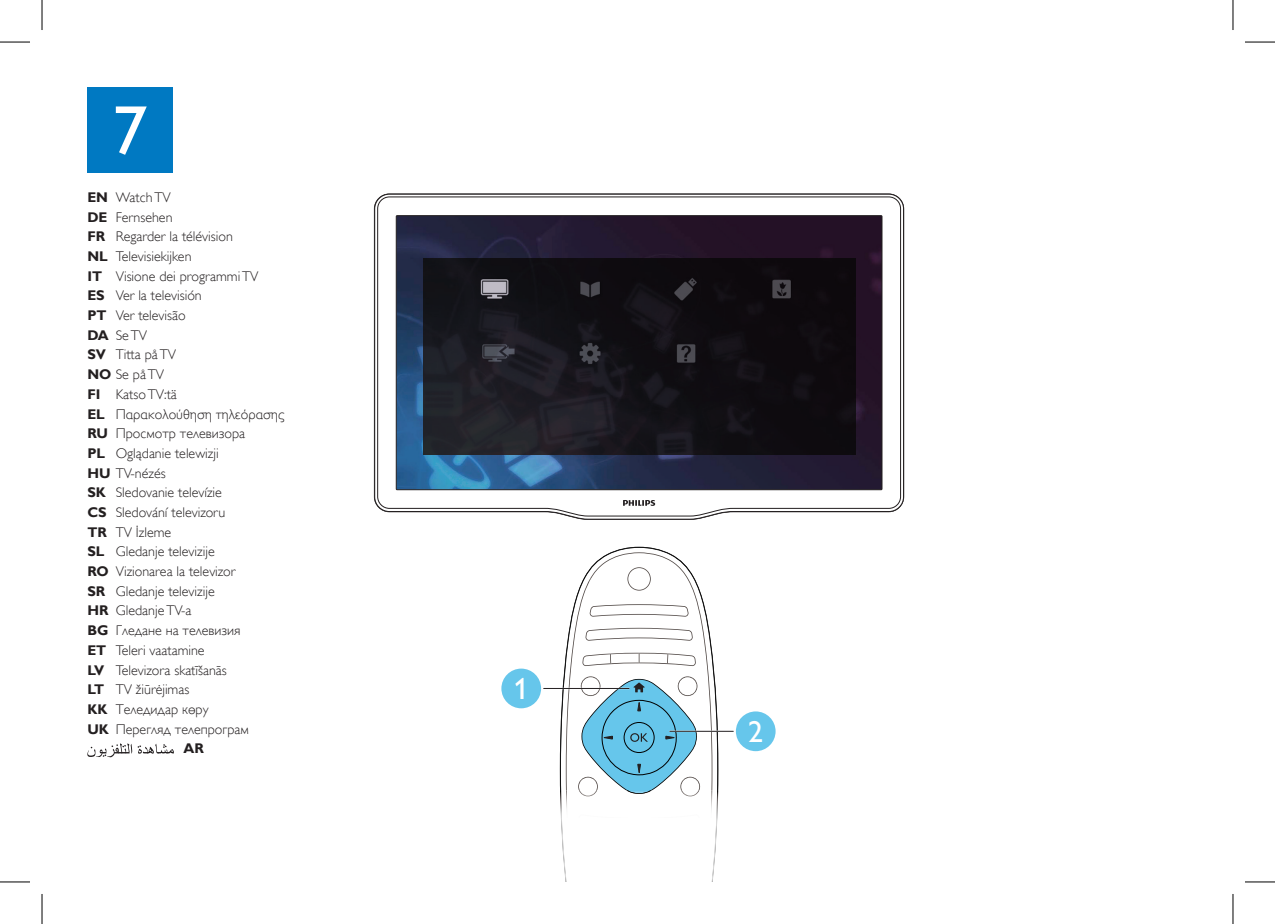
<style>
.page{position:relative;width:1275px;height:924px;background:#fff}
.page>*{position:absolute;margin:0;border:0;box-sizing:border-box;transform-origin:0 0}
.t1{font:70px "Gill Sans Alt One WGL";color:#fff}
.t2{font:30px "Gill Sans Alt One WGL";color:#fff}
.t3{font:14px/19.6px "Gill Sans Alt One WGL Light";color:#231f20}
.t4{font:700 14px "Gill Sans Alt One WGL";color:#231f20}
.s1{font-family:"Gill Sans Alt One WGL";font-weight:700}
</style>
<div class="page">
<div style="left:87px;top:88px;width:85px;height:85px;background:#0079c2"></div>
<svg style="left:87px;top:743px;width:87px;height:14px"></svg>
<svg style="left:374px;top:193px;width:530px;height:326px"></svg>
<svg style="left:377px;top:196px;width:524px;height:320px"></svg>
<svg style="left:623px;top:499px;width:32px;height:6px"></svg>
<img style="left:398px;top:217px;width:482px;height:271px">
<div style="left:396px;top:215px;width:486px;height:275px;border:1px solid #231f20"></div>
<img style="left:423px;top:258px;width:432px;height:196px">
<svg style="left:560px;top:546px;width:158px;height:244px"></svg>
<svg style="left:566px;top:552px;width:146px;height:238px"></svg>
<img style="left:561px;top:790px;width:156px;height:91px">
<img style="left:566px;top:790px;width:146px;height:91px">
<img style="left:580px;top:840px;width:118px;height:14px">
<img style="left:582px;top:865px;width:114px;height:13px">
<img style="left:579px;top:790px;width:18px;height:6px">
<img style="left:681px;top:790px;width:18px;height:6px">
<img style="left:626px;top:790px;width:25px;height:3px">
<hr style="left:543px;top:687px;width:86px;height:1px;background:#231f20">
<div style="left:501px;top:668px;width:40px;height:40px;background:#66c6eb;border-radius:50%"></div>
<hr style="left:670px;top:730px;width:63px;height:1px;background:#231f20">
<div style="left:736px;top:711px;width:39px;height:39px;background:#66c6eb;border-radius:50%"></div>
<hr style="left:0;top:42px;width:30px;height:1px;background:#000">
<hr style="left:1245px;top:42px;width:30px;height:1px;background:#000">
<hr style="left:0;top:881px;width:30px;height:1px;background:#000">
<hr style="left:1245px;top:881px;width:30px;height:1px;background:#000">
<hr style="left:42px;top:0;width:1px;height:30px;background:#000">
<hr style="left:42px;top:893px;width:1px;height:30px;background:#000">
<hr style="left:1232px;top:0;width:1px;height:30px;background:#000">
<hr style="left:1232px;top:893px;width:1px;height:30px;background:#000">
<h1 class="t1" style="left:112px;top:82px;width:36px">7</h1>
<p class="t3" style="left:87px;top:187px;width:199px"><span class="s1">EN</span> Watch TV<br><span class="s1">DE</span> Fernsehen<br><span class="s1">FR</span> Regarder la télévision<br><span class="s1">NL</span> Televisiekijken<br><span class="s1">IT</span> Visione dei programmi TV<br><span class="s1">ES</span> Ver la televisión<br><span class="s1">PT</span> Ver televisão<br><span class="s1">DA</span> Se TV<br><span class="s1">SV</span> Titta på TV<br><span class="s1">NO</span> Se på TV<br><span class="s1">FI</span> Katso TV:tä<br><span class="s1">EL</span> Παρακολούθηση τηλεόρασης<br><span class="s1">RU</span> Просмотр телевизора<br><span class="s1">PL</span> Oglądanie telewizji<br><span class="s1">HU</span> TV-nézés<br><span class="s1">SK</span> Sledovanie televízie<br><span class="s1">CS</span> Sledování televizoru<br><span class="s1">TR</span> TV İzleme<br><span class="s1">SL</span> Gledanje televizije<br><span class="s1">RO</span> Vizionarea la televizor<br><span class="s1">SR</span> Gledanje televizije<br><span class="s1">HR</span> Gledanje TV-a<br><span class="s1">BG</span> Гледане на телевизия<br><span class="s1">ET</span> Teleri vaatamine<br><span class="s1">LV</span> Televizora skatīšanās<br><span class="s1">LT</span> TV žiūrėjimas<br><span class="s1">KK</span> Теледидар көру<br><span class="s1">UK</span> Перегляд телепрограм</p>
<p class="t4" style="left:183px;top:738px;width:22px">AR</p>
<h2 class="t2" style="left:514px;top:667px;width:16px">1</h2>
<h2 class="t2" style="left:748px;top:710px;width:16px">2</h2>
</div>
